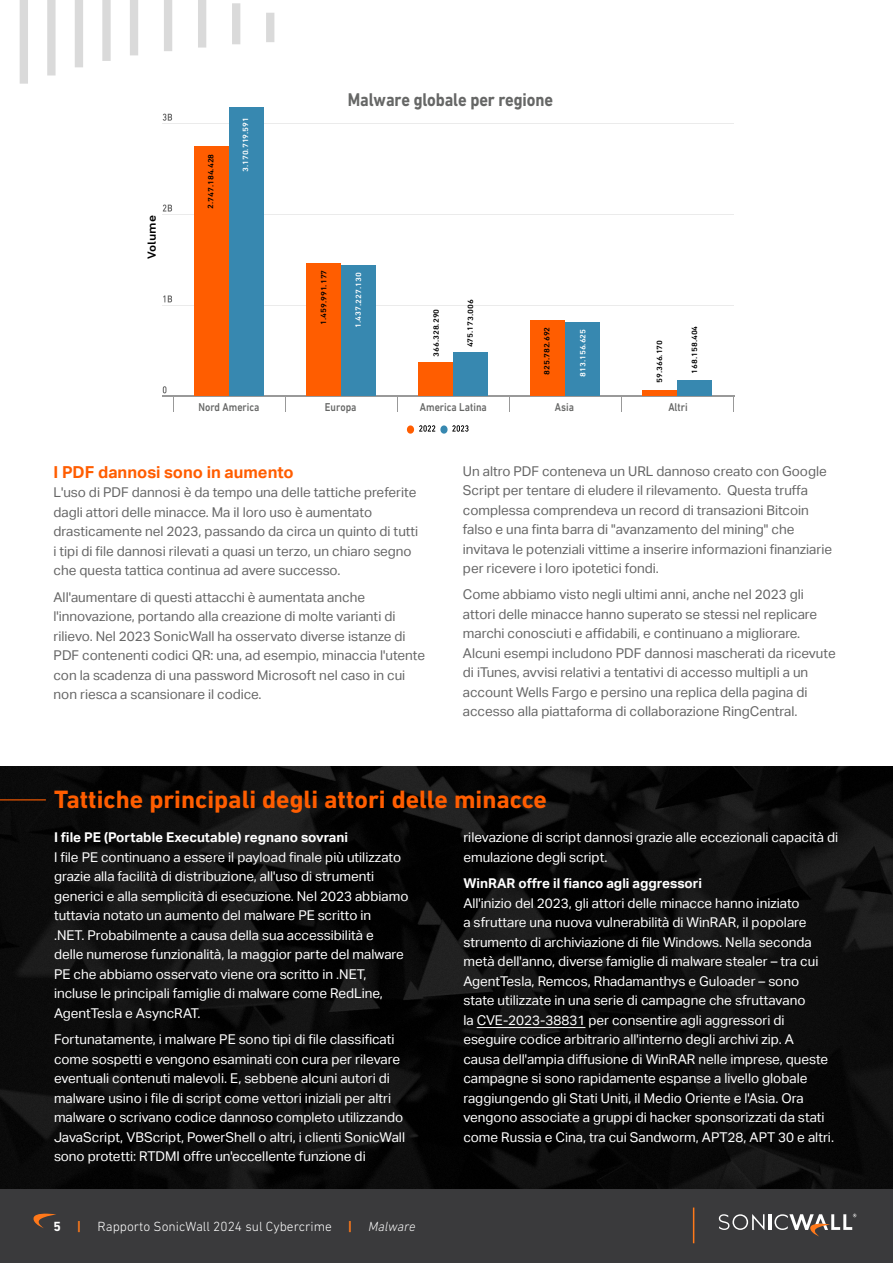
<style>
.page{position:relative;width:893px;height:1263px;background:#fff}
.page>*{position:absolute;margin:0;border:0;box-sizing:border-box;transform-origin:0 0}
.t1{font:700 25.5px "DIN Next LT Pro";color:#ff5d00}
.t2{font:700 18.75px "DIN Next LT Pro";letter-spacing:-.01em;color:#666766;scale:.87 1}
.t3{font:700 16.5px "Aktiv Grotesk";color:#ff5d00}
.t4{font:13.5px/19.5px "Aktiv Grotesk";color:#fff}
.t5{font:13.5px/19.5px "Aktiv Grotesk";color:#666}
.t6{font:700 13.5px "Aktiv Grotesk";color:#fff}
.t7{font:300 13.5px "DIN Next LT Pro";color:#fff}
.t8{font:500 11.85px "DIN Next LT Pro";color:#000;scale:1.14 1}
.t9{font:500 11.55px "DIN Next LT Pro";color:#666766;scale:.87 1}
.t10{font:500 7.8px "DIN Next LT Pro";letter-spacing:-.005em;color:#000;scale:1.14 1}
.t11{font:500 7.8px "DIN Next LT Pro";letter-spacing:-.005em;color:#fff;scale:1.14 1}
.s1{font-weight:700}
.s2{font-weight:700;color:#ff791a}
.s3{font-style:italic}
</style>
<div class="page">
<div style="left:0;top:1189px;width:893px;height:74px;background:#3a3a3c"></div>
<hr style="left:693px;top:1207px;width:1px;height:36px;background:#ff791a">
<hr style="left:769px;top:1214px;width:3px;height:16px;background:#fff">
<svg style="left:719px;top:1214px;width:45px;height:16px"></svg>
<svg style="left:774px;top:1214px;width:82px;height:22px"></svg>
<svg style="left:33px;top:1213px;width:23px;height:15px"></svg>
<svg style="left:20px;top:0;width:254px;height:84px"></svg>
<svg style="left:163px;top:114px;width:9px;height:7px"></svg>
<svg style="left:163px;top:204px;width:9px;height:8px"></svg>
<svg style="left:163px;top:295px;width:9px;height:7px"></svg>
<svg style="left:163px;top:386px;width:3px;height:7px"></svg>
<hr style="left:162px;top:123px;width:572px;height:1px;background:#999">
<hr style="left:162px;top:214px;width:572px;height:1px;background:#999">
<hr style="left:162px;top:305px;width:572px;height:1px;background:#999">
<hr style="left:162px;top:396px;width:573px;height:1px;background:#999">
<svg style="left:173px;top:397px;width:1px;height:14px"></svg>
<svg style="left:285px;top:397px;width:1px;height:14px"></svg>
<svg style="left:397px;top:397px;width:1px;height:14px"></svg>
<svg style="left:509px;top:397px;width:1px;height:14px"></svg>
<svg style="left:621px;top:397px;width:1px;height:14px"></svg>
<svg style="left:733px;top:397px;width:1px;height:14px"></svg>
<div style="left:194px;top:146px;width:34px;height:250px;background:#ff5d00"></div>
<div style="left:229px;top:108px;width:35px;height:288px;background:#3788b0"></div>
<div style="left:306px;top:263px;width:35px;height:133px;background:#ff5d00"></div>
<div style="left:341px;top:265px;width:35px;height:131px;background:#3788b0"></div>
<div style="left:418px;top:363px;width:35px;height:33px;background:#ff5d00"></div>
<div style="left:454px;top:353px;width:34px;height:43px;background:#3788b0"></div>
<div style="left:531px;top:321px;width:34px;height:75px;background:#ff5d00"></div>
<div style="left:566px;top:322px;width:34px;height:74px;background:#3788b0"></div>
<div style="left:643px;top:390px;width:34px;height:6px;background:#ff5d00"></div>
<div style="left:678px;top:381px;width:34px;height:15px;background:#3788b0"></div>
<svg style="left:407px;top:425px;width:61px;height:9px"></svg>
<img style="left:0;top:766px;width:893px;height:423px">
<hr style="left:477px;top:1027px;width:108px;height:1px;background:#fff">
<hr style="left:0;top:799px;width:46px;height:1px;background:#ff5d00">
<p class="t8" style="left:145px;top:259px;width:40px;rotate:-90deg">Volume</p>
<p class="t10" style="left:206px;top:209px;width:50px;rotate:-90deg">2.747.184.428</p>
<p class="t11" style="left:241px;top:172px;width:50px;rotate:-90deg">3.170.719.591</p>
<h2 class="t2" style="left:348px;top:89px;width:237px">Malware globale per regione</h2>
<p class="t10" style="left:319px;top:325px;width:50px;rotate:-90deg">1.459.991.177</p>
<p class="t11" style="left:354px;top:328px;width:50px;rotate:-90deg">1.437.227.130</p>
<p class="t10" style="left:432px;top:357px;width:44px;rotate:-90deg">366.328.290</p>
<p class="t10" style="left:466px;top:347px;width:44px;rotate:-90deg">475.173.006</p>
<p class="t10" style="left:542px;top:375px;width:44px;rotate:-90deg">825.782.692</p>
<p class="t11" style="left:578px;top:377px;width:44px;rotate:-90deg">813.156.625</p>
<p class="t10" style="left:655px;top:383px;width:40px;rotate:-90deg">59.366.170</p>
<p class="t10" style="left:690px;top:374px;width:44px;rotate:-90deg">168.158.404</p>
<p class="t9" style="left:198px;top:401px;width:72px">Nord America</p>
<p class="t9" style="left:325px;top:401px;width:38px">Europa</p>
<p class="t9" style="left:420px;top:401px;width:78px">America Latina</p>
<p class="t9" style="left:555px;top:401px;width:24px">Asia</p>
<p class="t9" style="left:668px;top:401px;width:24px">Altri</p>
<p class="t3" style="left:54px;top:462px;width:242px">I PDF dannosi sono in aumento</p>
<p class="t5" style="left:54px;top:483px;width:366px">L'uso di PDF dannosi è da tempo una delle tattiche preferite dagli attori delle minacce. Ma il loro uso è aumentato drasticamente nel 2023, passando da circa un quinto di tutti i tipi di file dannosi rilevati a quasi un terzo, un chiaro segno che questa tattica continua ad avere successo.</p>
<p class="t5" style="left:54px;top:587px;width:373px">All'aumentare di questi attacchi è aumentata anche l'innovazione, portando alla creazione di molte varianti di rilievo. Nel 2023 SonicWall ha osservato diverse istanze di PDF contenenti codici QR: una, ad esempio, minaccia l'utente con la scadenza di una password Microsoft nel caso in cui non riesca a scansionare il codice.</p>
<p class="t5" style="left:463px;top:461px;width:371px">Un altro PDF conteneva un URL dannoso creato con Google Script per tentare di eludere il rilevamento. Questa truffa complessa comprendeva un record di transazioni Bitcoin falso e una finta barra di "avanzamento del mining" che invitava le potenziali vittime a inserire informazioni finanziarie per ricevere i loro ipotetici fondi.</p>
<p class="t5" style="left:463px;top:585px;width:374px">Come abbiamo visto negli ultimi anni, anche nel 2023 gli attori delle minacce hanno superato se stessi nel replicare marchi conosciuti e affidabili, e continuano a migliorare.<br>Alcuni esempi includono PDF dannosi mascherati da ricevute di iTunes, avvisi relativi a tentativi di accesso multipli a un account Wells Fargo e persino una replica della pagina di accesso alla piattaforma di collaborazione RingCentral.</p>
<h1 class="t1" style="left:54px;top:785px;width:494px">Tattiche principali degli attori delle minacce</h1>
<p class="t6" style="left:54px;top:830px;width:296px">I file PE (Portable Executable) regnano sovrani</p>
<p class="t4" style="left:54px;top:847px;width:356px">I file PE continuano a essere il payload finale più utilizzato grazie alla facilità di distribuzione, all'uso di strumenti generici e alla semplicità di esecuzione. Nel 2023 abbiamo tuttavia notato un aumento del malware PE scritto in<br>.NET. Probabilmente a causa della sua accessibilità e<br>delle numerose funzionalità, la maggior parte del malware PE che abbiamo osservato viene ora scritto in .NET, incluse le principali famiglie di malware come RedLine, AgentTesla e AsyncRAT.</p>
<p class="t4" style="left:54px;top:1029px;width:353px">Fortunatamente, i malware PE sono tipi di file classificati come sospetti e vengono esaminati con cura per rilevare eventuali contenuti malevoli. E, sebbene alcuni autori di malware usino i file di script come vettori iniziali per altri malware o scrivano codice dannoso completo utilizzando JavaScript, VBScript, PowerShell o altri, i clienti SonicWall sono protetti: RTDMI offre un'eccellente funzione di</p>
<p class="t7" style="left:54px;top:1219px;width:364px"><span class="s1">5</span> <span class="s2">|</span> Rapporto SonicWall 2024 sul Cybercrime <span class="s2">|</span> <span class="s3">Malware</span></p>
<p class="t4" style="left:463px;top:828px;width:376px">rilevazione di script dannosi grazie alle eccezionali capacità di emulazione degli script.</p>
<p class="t6" style="left:463px;top:875px;width:240px">WinRAR offre il fianco agli aggressori</p>
<p class="t4" style="left:463px;top:893px;width:372px">All'inizio del 2023, gli attori delle minacce hanno iniziato<br>a sfruttare una nuova vulnerabilità di WinRAR, il popolare strumento di archiviazione di file Windows. Nella seconda metà dell'anno, diverse famiglie di malware stealer – tra cui AgentTesla, Remcos, Rhadamanthys e Guloader – sono<br>state utilizzate in una serie di campagne che sfruttavano<br>la CVE-2023-38831 per consentire agli aggressori di eseguire codice arbitrario all'interno degli archivi zip. A<br>causa dell'ampia diffusione di WinRAR nelle imprese, queste campagne si sono rapidamente espanse a livello globale raggiungendo gli Stati Uniti, il Medio Oriente e l'Asia. Ora vengono associate a gruppi di hacker sponsorizzati da stati come Russia e Cina, tra cui Sandworm, APT28, APT 30 e altri.</p>
</div>
